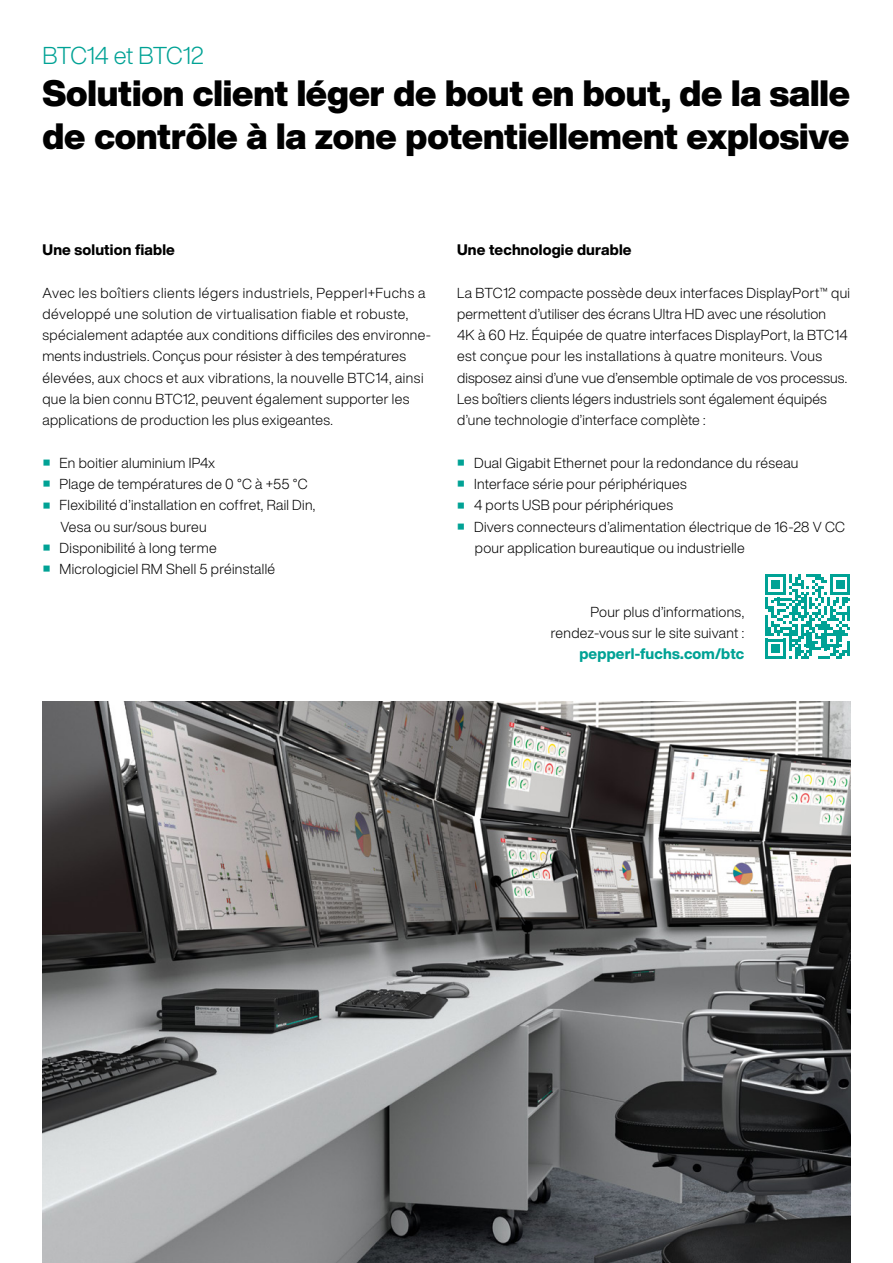
<style>
.page{position:relative;width:893px;height:1263px;background:#fff}
.page>*{position:absolute;margin:0;border:0;box-sizing:border-box;transform-origin:0 0}
.t1{font:900 36px/42.5px "Helvetica Now Display";letter-spacing:-.005em;color:#000}
.t2{font:300 24px "Helvetica Now Display";letter-spacing:-.015em;color:#00a295}
.t3{font:800 15px "Helvetica Now Display";letter-spacing:.01em;color:#000}
.t4{font:800 15px "Helvetica Now Display";letter-spacing:.01em;color:#00a295}
.t5{font:300 14.25px/21.3px "Helvetica Now Display";letter-spacing:.02em;color:#000}
</style>
<div class="page">
<img style="left:43px;top:702px;width:807px;height:561px">
<svg style="left:765px;top:574px;width:85px;height:85px"></svg>
<hr style="left:847px;top:641px;width:3px;height:15px;background:#00a295">
<h2 class="t2" style="left:43px;top:39px;width:163px">BTC14 et BTC12</h2>
<h1 class="t1" style="left:43px;top:72px;width:809px">Solution client léger de bout en bout, de la salle de contrôle à la zone potentiellement explosive</h1>
<p class="t3" style="left:43px;top:239px;width:134px">Une solution fiable</p>
<p class="t5" style="left:43px;top:282px;width:390px">Avec les boîtiers clients légers industriels, Pepperl+Fuchs a développé une solution de virtualisation fiable et robuste, spécialement adaptée aux conditions difficiles des environne&shy;ments industriels. Conçus pour résister à des températures élevées, aux chocs et aux vibrations, la nouvelle BTC14, ainsi que la bien connu BTC12, peuvent également supporter les applications de production les plus exigeantes.</p>
<p class="t5" style="left:43px;top:452px;width:173px"><sup>■</sup> En boitier aluminium IP4x</p>
<p class="t5" style="left:43px;top:473px;width:266px"><sup>■</sup> Plage de températures de 0 °C à +55 °C</p>
<p class="t5" style="left:60px;top:494px;width:257px;text-indent:-17px"><sup>■</sup> Flexibilité d’installation en coffret, Rail Din,<br>Vesa ou sur/sous bureu</p>
<p class="t5" style="left:43px;top:537px;width:175px"><sup>■</sup> Disponibilité à long terme</p>
<p class="t5" style="left:43px;top:558px;width:233px"><sup>■</sup> Micrologiciel RM Shell 5 préinstallé</p>
<p class="t3" style="left:457px;top:239px;width:176px">Une technologie durable</p>
<p class="t5" style="left:457px;top:282px;width:394px">La BTC12 compacte possède deux interfaces DisplayPort™ qui permettent d’utiliser des écrans Ultra HD avec une résolution<br>4K à 60 Hz. Équipée de quatre interfaces DisplayPort, la BTC14 est conçue pour les installations à quatre moniteurs. Vous disposez ainsi d’une vue d’ensemble optimale de vos processus.<br>Les boîtiers clients légers industriels sont également équipés d’une technologie d’interface complète :</p>
<p class="t5" style="left:458px;top:452px;width:342px"><sup>■</sup> Dual Gigabit Ethernet pour la redondance du réseau</p>
<p class="t5" style="left:458px;top:473px;width:230px"><sup>■</sup> Interface série pour périphériques</p>
<p class="t5" style="left:458px;top:494px;width:216px"><sup>■</sup> 4 ports USB pour périphériques</p>
<p class="t5" style="left:475px;top:516px;width:372px;text-indent:-17px"><sup>■</sup> Divers connecteurs d’alimentation électrique de 16-28 V CC pour application bureautique ou industrielle</p>
<p class="t5" style="left:551px;top:601px;width:195px;text-align:right">Pour plus d’informations, rendez-vous sur le site suivant :</p>
<p class="t4" style="left:579px;top:643px;width:166px">pepperl-fuchs.com/btc</p>
</div>
